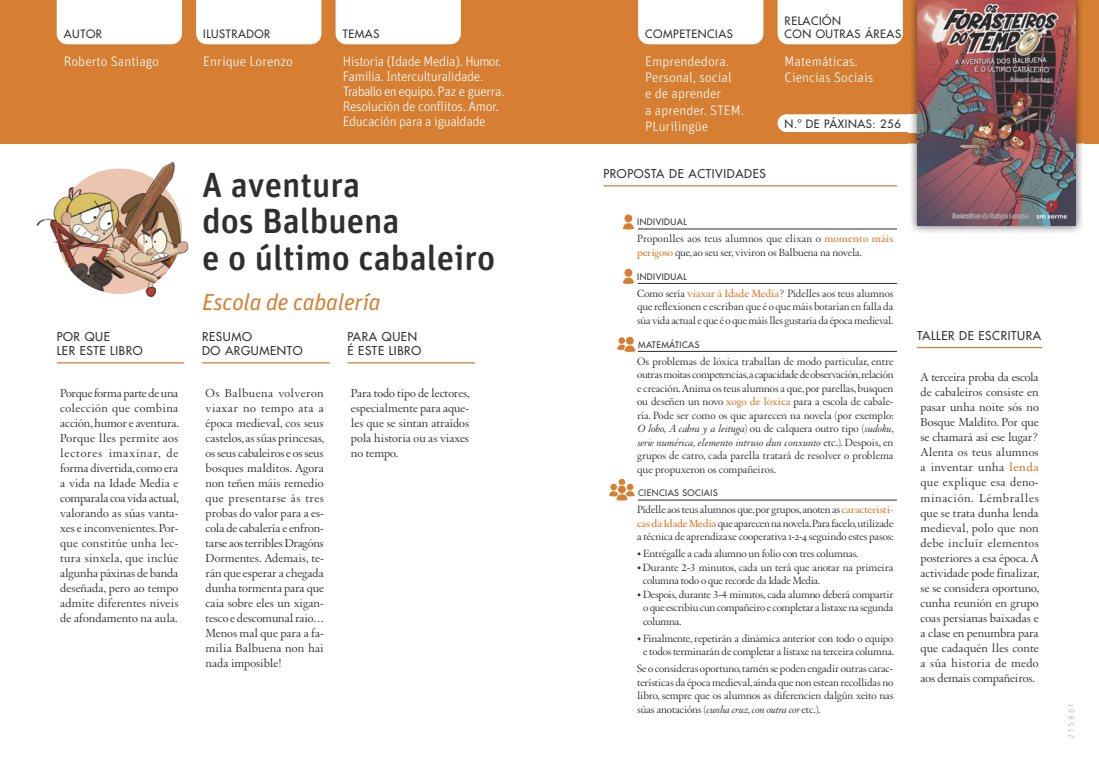
<style>
.page{position:relative;width:1099px;height:762px;background:#fff}
.page>*{position:absolute;margin:0;border:0;box-sizing:border-box;transform-origin:0 0}
.t1{font:500 35px/36.2px "Unit Rounded Pro";color:#2f2f2e}
.t2{font:italic 23.12px "Unit Pro";letter-spacing:-.01em;color:#d67f33}
.t3{font:300 13.75px/16.2px "Unit Pro";letter-spacing:-.015em;color:#fff}
.t4{font:12.5px/15px "Augereau";color:#2f2f2e;text-align:justify}
.t5{font:500 11.88px/14.2px "Futura Std";letter-spacing:.05em;color:#2f2f2e}
.t6{font:11.25px/13.5px "Augereau";letter-spacing:-.02em;color:#2f2f2e;text-align:justify}
.t7{font:500 11.25px/13.5px "Futura Std";letter-spacing:.05em;color:#2f2f2e}
.t8{font:500 8.75px "Futura Std";letter-spacing:.05em;color:#2f2f2e}
.t9{font:300 8.75px "Unit Rounded OT";letter-spacing:.235em;color:#b1b2b2}
.s1{font-weight:700;color:#d67f33}
.s2{font-style:italic}
</style>
<div class="page">
<img style="left:61px;top:255px;width:116px;height:39px">
<div style="left:0;top:0;width:1098px;height:144px;background:#d67f33"></div>
<div style="left:57px;top:0;width:125px;height:44px;background:#fff"></div>
<div style="left:196px;top:0;width:125px;height:44px;background:#fff"></div>
<div style="left:335px;top:0;width:126px;height:44px;background:#fff"></div>
<hr style="left:57px;top:362px;width:127px;height:1px;background:#d67f33">
<hr style="left:347px;top:362px;width:128px;height:1px;background:#d67f33">
<hr style="left:202px;top:362px;width:128px;height:1px;background:#d67f33">
<div style="left:638px;top:0;width:125px;height:44px;background:#fff"></div>
<hr style="left:917px;top:347px;width:125px;height:1px;background:#d67f33">
<hr style="left:638px;top:229px;width:258px;height:1px;background:#2f2f2e">
<hr style="left:638px;top:283px;width:258px;height:1px;background:#2f2f2e">
<hr style="left:638px;top:351px;width:258px;height:1px;background:#2f2f2e">
<hr style="left:638px;top:500px;width:258px;height:1px;background:#2f2f2e">
<svg style="left:623px;top:214px;width:11px;height:15px"></svg>
<svg style="left:623px;top:269px;width:11px;height:15px"></svg>
<svg style="left:617px;top:337px;width:18px;height:15px"></svg>
<svg style="left:609px;top:479px;width:25px;height:21px"></svg>
<svg style="left:777px;top:114px;width:131px;height:18px;background:#fdfaf7"></svg>
<img style="left:908px;top:0;width:175px;height:233px">
<img style="left:908px;top:114px;width:9px;height:18px">
<img style="left:917px;top:0;width:158px;height:225px">
<div style="left:777px;top:0;width:125px;height:44px;background:#fff"></div>
<hr style="left:603px;top:185px;width:293px;height:1px;background:#d67f33">
<img style="left:36px;top:162px;width:153px;height:92px">
<img style="left:57px;top:169px;width:125px;height:86px">
<img style="left:144px;top:289px;width:12px;height:9px">
<img style="left:144px;top:269px;width:12px;height:20px">
<p class="t7" style="left:64px;top:27px;width:40px">AUTOR</p>
<p class="t7" style="left:203px;top:27px;width:68px">ILUSTRADOR</p>
<p class="t7" style="left:343px;top:27px;width:38px">TEMAS</p>
<p class="t3" style="left:64px;top:54px;width:97px">Roberto Santiago</p>
<p class="t3" style="left:203px;top:54px;width:91px">Enrique Lorenzo</p>
<p class="t3" style="left:343px;top:55px;width:163px;line-height:15px">Historia (Idade Media). Humor.<br>Familia. Interculturalidade.<br>Traballo en equipo. Paz e guerra.<br>Resolución de conflitos. Amor.<br>Educación para a igualdade</p>
<h1 class="t1" style="left:202px;top:167px;width:294px">A aventura<br>dos Balbuena<br>e o último cabaleiro</h1>
<h2 class="t2" style="left:202px;top:289px;width:180px">Escola de cabalería</h2>
<p class="t5" style="left:57px;top:330px;width:87px">POR QUE<br>LER ESTE LIBRO</p>
<p class="t5" style="left:347px;top:330px;width:75px">PARA QUEN<br>É ESTE LIBRO</p>
<p class="t5" style="left:202px;top:330px;width:102px">RESUMO<br>DO ARGUMENTO</p>
<p class="t4" style="left:60px;top:387px;width:120px">Porque forma parte de una colección que combina acción, humor e aventura.<br>Porque lles permite aos lectores imaxinar, de forma divertida, como era a vida na Idade Media e comparala coa vida actual, valorando as súas vanta&shy;xes e inconvenientes. Por&shy;que constitúe unha lec&shy;tura sinxela, que inclúe algunha páxinas de banda deseñada, pero ao tempo admite diferentes niveis de afondamento na aula.</p>
<p class="t4" style="left:351px;top:387px;width:120px">Para todo tipo de lectores, especialmente para aque&shy;les que se sintan atraídos pola historia ou as viaxes no tempo.</p>
<p class="t4" style="left:206px;top:387px;width:120px">Os Balbuena volveron viaxar no tempo ata a época medieval, cos seus castelos, as súas princesas, os seus cabaleiros e os seus bosques malditos. Agora non teñen máis remedio que presentarse ás tres probas do valor para a es&shy;cola de cabalería e enfron&shy;tarse aos terribles Dragóns Dormentes. Ademais, te&shy;rán que esperar a chegada dunha tormenta para que caia sobre eles un xigan&shy;tesco e descomunal raio… Menos mal que para a fa&shy;milia Balbuena non hai nada imposible!</p>
<p class="t7" style="left:645px;top:27px;width:89px">COMPETENCIAS</p>
<p class="t3" style="left:645px;top:54px;width:100px">Emprendedora.<br>Personal, social<br>e de aprender<br>a aprender. STEM.<br>PLurilingüe</p>
<p class="t5" style="left:603px;top:167px;width:164px">PROPOSTA DE ACTIVIDADES</p>
<p class="t7" style="left:784px;top:14px;width:118px">RELACIÓN<br>CON OUTRAS ÁREAS</p>
<p class="t3" style="left:784px;top:54px;width:90px">Matemáticas.<br>Ciencias Sociais</p>
<p class="t7" style="left:784px;top:117px;width:118px">N.º DE PÁXINAS: 256</p>
<p class="t8" style="left:637px;top:217px;width:51px">INDIVIDUAL</p>
<p class="t6" style="left:637px;top:233px;width:258px">Proponlles aos teus alumnos que elixan o <span class="s1">momento máis perigoso</span> que, ao seu ser, viviron os Balbuena na novela.</p>
<p class="t8" style="left:637px;top:271px;width:51px">INDIVIDUAL</p>
<p class="t6" style="left:637px;top:287px;width:258px">Como sería <span class="s1">viaxar á Idade Media</span>? Pídelles aos teus alumnos que reflexionen e escriban que é o que máis botarían en falla da súa vida actual e que é o que máis lles gustaría da época medieval.</p>
<p class="t8" style="left:638px;top:339px;width:63px">MATEMÁTICAS</p>
<p class="t6" style="left:637px;top:355px;width:258px">Os problemas de lóxica traballan de modo particular, entre outras moitas competencias,a capacidade de observación,relación e creación. Anima os teus alumnos a que, por parellas, busquen ou deseñen un novo <span class="s1">xogo de lóxica</span> para a escola de cabale&shy;ría. Pode ser como os que aparecen na novela (por exemplo:<br><span class="s2">O lobo, A cabra y a leituga</span>) ou de calquera outro tipo (<span class="s2">sudoku, serie numérica, elemento intruso dun conxunto</span> etc.). Despois, en grupos de catro, cada parella tratará de resolver o problema que propuxeron os compañeiros.</p>
<p class="t8" style="left:638px;top:488px;width:81px">CIENCIAS SOCIAIS</p>
<p class="t6" style="left:637px;top:504px;width:258px">Pídelle aos teus alumnos que, por grupos, anoten as <span class="s1">característi&shy;cas da Idade Media</span> que aparecen na novela.Para facelo, utilizade a técnica de aprendizaxe cooperativa 1-2-4 seguindo estes pasos:</p>
<p class="t6" style="left:637px;top:548px;width:223px">• Entrégalle a cada alumno un folio con tres columnas.</p>
<p class="t6" style="left:643px;top:561px;width:252px;text-indent:-6px">• Durante 2-3 minutos, cada un terá que anotar na primeira columna todo o que recorde da Idade Media.</p>
<p class="t6" style="left:643px;top:588px;width:252px;text-indent:-6px">• Despois, durante 3-4 minutos, cada alumno deberá compartir o que escribiu cun compañeiro e completar a listaxe na segunda columna.</p>
<p class="t6" style="left:637px;top:632px;width:258px;text-align:center">• Finalmente, repetirán a dinámica anterior con todo o equipo e todos terminarán de completar a listaxe na terceira columna.</p>
<p class="t6" style="left:637px;top:663px;width:258px">Se o consideras oportuno, tamén se poden engadir outras carac&shy;terísticas da época medieval, aínda que non estean recollidas no libro, sempre que os alumnos as diferencien dalgún xeito nas súas anotacións (<span class="s2">cunha cruz, con outra cor</span> etc.).</p>
<p class="t5" style="left:917px;top:329px;width:125px">TALLER DE ESCRITURA</p>
<p class="t4" style="left:920px;top:371px;width:120px">A terceira proba da escola de cabaleiros consiste en pasar unha noite sós no Bosque Maldito. Por que se chamará así ese lugar?<br>Alenta os teus alumnos a inventar unha <span class="s1">lenda </span>que explique esa deno&shy;minación. Lémbralles que se trata dunha lenda medieval, polo que non debe incluír elementos posteriores a esa época. A actividade pode finalizar, se se considera oportuno, cunha reunión en grupo coas persianas baixadas e a clase en penumbra para que cadaquén lles conte a súa historia de medo aos demais compañeiros.</p>
<p class="t9" style="left:1065px;top:739px;width:37px;rotate:-90deg">215861</p>
</div>
